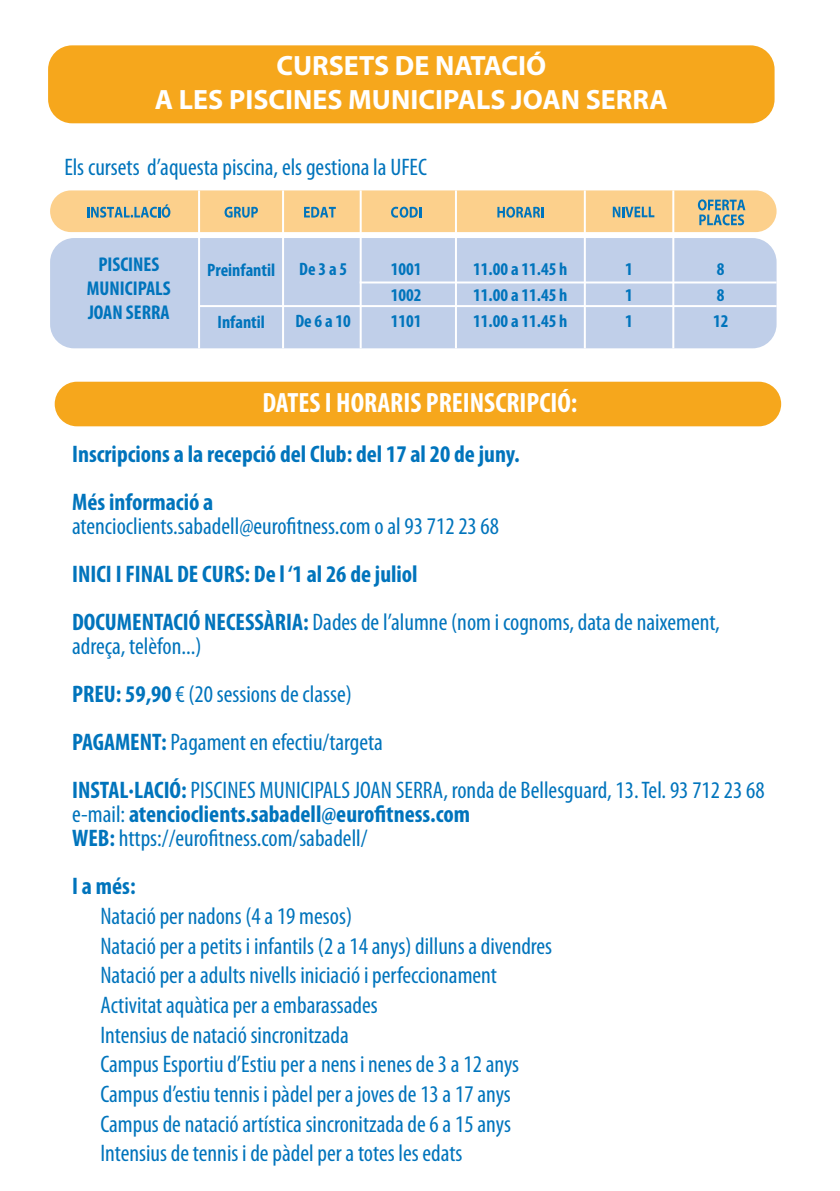
<style>
.page{position:relative;width:840px;height:1191px;background:#fff}
.page>*{position:absolute;margin:0;border:0;box-sizing:border-box;transform-origin:0 0}
.t1{font:700 28px/33.6px "Myriad Pro";color:#fff;text-align:center}
.t2{font:700 condensed 28px "Myriad Pro";color:#fff}
.t3{font:condensed 24px/29.6px "Myriad Pro";color:#0074bc}
.t4{font:700 condensed 24px/48px "Myriad Pro";color:#0074bc}
.t5{font:700 condensed 20px/24px "Myriad Pro";color:#0074bc;text-align:center}
.t6{font:700 condensed 18px/26px "Myriad Pro";color:#0074bc;text-align:justify}
.s1{font-weight:400}
.s2{font-weight:700}
</style>
<div class="page">
<div style="left:55px;top:382px;width:725px;height:44px;background:#f6a71c;border-radius:22px"></div>
<div style="left:48px;top:45px;width:726px;height:78px;background:#f6a71c;border-radius:24px"></div>
<div style="left:50px;top:190px;width:726px;height:42px;background:#fcd08c;border-radius:21px"></div>
<div style="left:50px;top:238px;width:726px;height:110px;background:#c0cfe9;border-radius:24px"></div>
<svg style="left:87px;top:204px;width:83px;height:14px"></svg>
<svg style="left:224px;top:207px;width:34px;height:11px"></svg>
<svg style="left:304px;top:207px;width:31px;height:11px"></svg>
<svg style="left:391px;top:207px;width:30px;height:11px"></svg>
<svg style="left:497px;top:207px;width:46px;height:11px"></svg>
<svg style="left:612px;top:207px;width:42px;height:10px"></svg>
<hr style="left:198px;top:190px;width:2px;height:158px;background:#fff">
<hr style="left:282px;top:190px;width:2px;height:158px;background:#fff">
<hr style="left:359px;top:190px;width:2px;height:158px;background:#fff">
<hr style="left:454px;top:190px;width:2px;height:158px;background:#fff">
<hr style="left:583px;top:190px;width:2px;height:158px;background:#fff">
<hr style="left:672px;top:190px;width:2px;height:158px;background:#fff">
<hr style="left:199px;top:305px;width:577px;height:2px;background:#fff">
<hr style="left:359px;top:281px;width:417px;height:2px;background:#fff">
<svg style="left:697px;top:199px;width:48px;height:26px"></svg>
<p class="t1" style="left:155px;top:48px;width:514px">CURSETS DE NATACIÓ<br>A LES PISCINES MUNICIPALS JOAN SERRA</p>
<p class="t3" style="left:64px;top:151px;width:364px">Els cursets d’aquesta piscina, els gestiona la UFEC</p>
<p class="t5" style="left:87px;top:251px;width:85px">PISCINES<br>MUNICIPALS<br>JOAN SERRA</p>
<p class="t6" style="left:207px;top:257px;width:69px">Preinfantil</p>
<p class="t6" style="left:217px;top:309px;width:49px">Infantil</p>
<p class="t6" style="left:299px;top:256px;width:49px">De 3 a 5</p>
<p class="t6" style="left:295px;top:308px;width:57px">De 6 a 10</p>
<p class="t6" style="left:390px;top:256px;width:32px">1001<br>1002<br>1101</p>
<p class="t6" style="left:473px;top:256px;width:96px">11.00 a 11.45 h 11.00 a 11.45 h 11.00 a 11.45 h</p>
<p class="t6" style="left:625px;top:256px;width:9px">1<br>1<br>1</p>
<p class="t6" style="left:712px;top:256px;width:17px;text-align:left">8<br>8<br>12</p>
<p class="t2" style="left:262px;top:385px;width:316px">DATES I HORARIS PREINSCRIPCIÓ:</p>
<p class="t4" style="left:72px;top:429px;width:449px">Inscripcions a la recepció del Club: del 17 al 20 de juny.<br>Més informació a</p>
<p class="t3" style="left:72px;top:511px;width:428px">atencioclients.sabadell@eurofitness.com o al 93 712 23 68</p>
<p class="t4" style="left:72px;top:549px;width:649px">INICI I FINAL DE CURS: De l ‘1 al 26 de juliol<br>DOCUMENTACIÓ NECESSÀRIA: <span class="s1">Dades de l’alumne (nom i cognoms, data de naixement,</span></p>
<p class="t3" style="left:72px;top:622px;width:693px;line-height:48px">adreça, telèfon...)<br><span class="s2">PREU: 59,90</span> € (20 sessions de classe)<br><span class="s2">PAGAMENT:</span> Pagament en efectiu/targeta<br><span class="s2">INSTAL·LACIÓ:</span> PISCINES MUNICIPALS JOAN SERRA, ronda de Bellesguard, 13. Tel. 93 712 23 68</p>
<p class="t4" style="left:72px;top:801px;width:399px;line-height:24px"><span class="s1">e-mail:</span> atencioclients.sabadell@eurofitness.com<br>WEB: <span class="s1">https://eurofitness.com/sabadell/</span></p>
<p class="t4" style="left:72px;top:861px;width:65px">I a més:</p>
<p class="t3" style="left:100px;top:900px;width:453px">Natació per nadons (4 a 19 mesos)<br>Natació per a petits i infantils (2 a 14 anys) dilluns a divendres Natació per a adults nivells iniciació i perfeccionament Activitat aquàtica per a embarassades<br>Intensius de natació sincronitzada<br>Campus Esportiu d’Estiu per a nens i nenes de 3 a 12 anys Campus d’estiu tennis i pàdel per a joves de 13 a 17 anys Campus de natació artística sincronitzada de 6 a 15 anys Intensius de tennis i de pàdel per a totes les edats</p>
</div>
